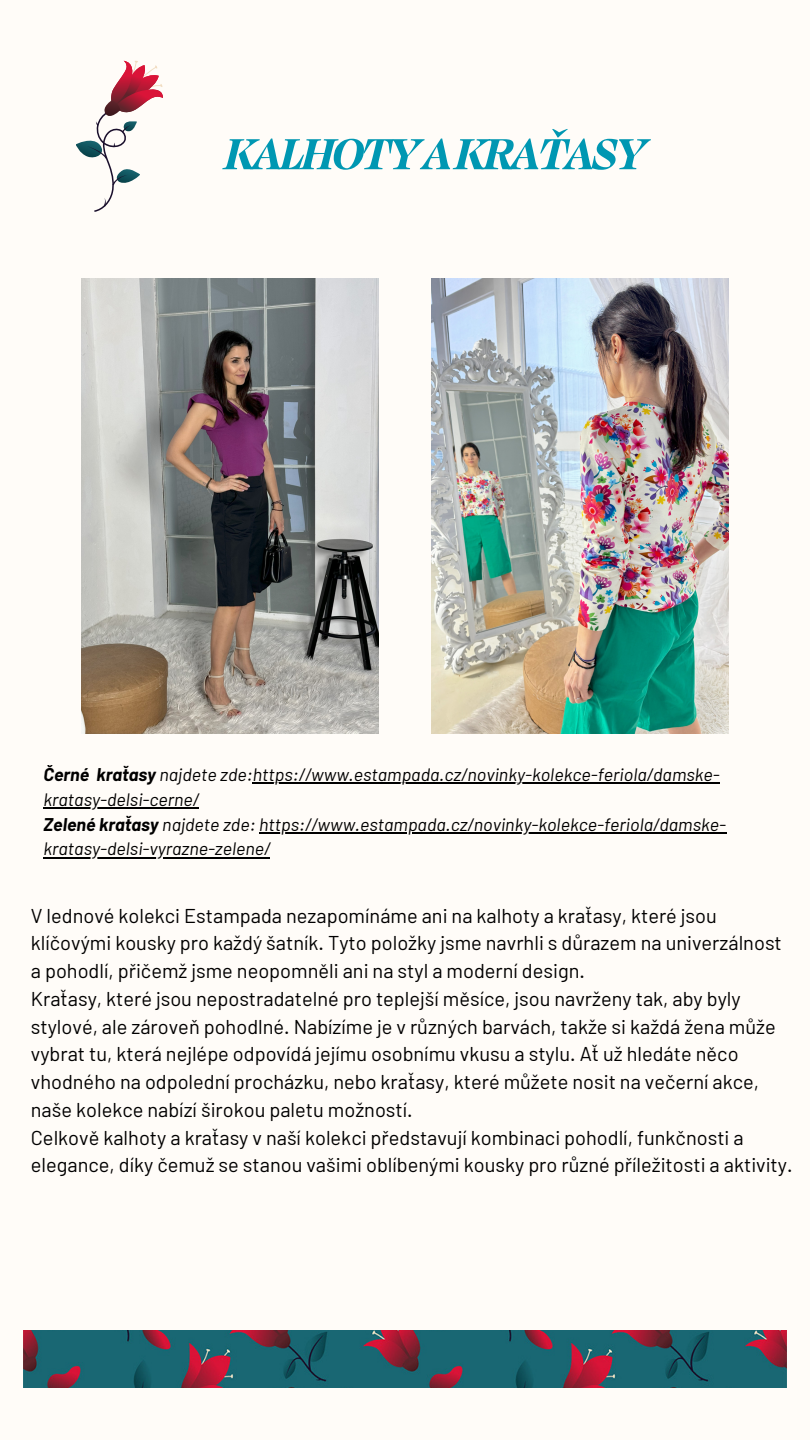
<style>
.page{position:relative;width:810px;height:1440px;background:#fffcf8}
.page>*{position:absolute;margin:0;border:0;box-sizing:border-box;transform-origin:0 0}
.t1{font:italic 700 50px "Swear Display";letter-spacing:-.05em;color:#0097b2}
.t2{font:20px/27.8px "Barlow";color:#000}
.t3{font:italic 18px/24.8px "Barlow";color:#000}
.s1{font-weight:700}
</style>
<div class="page">
<img style="left:81px;top:279px;width:298px;height:454px">
<img style="left:431px;top:279px;width:298px;height:454px">
<img style="left:23px;top:1331px;width:764px;height:56px">
<svg style="left:76px;top:60px;width:87px;height:152px"></svg>
<hr style="left:253px;top:783px;width:467px;height:1px;background:#000">
<hr style="left:43px;top:807px;width:156px;height:2px;background:#000">
<hr style="left:259px;top:832px;width:467px;height:2px;background:#000">
<hr style="left:43px;top:857px;width:227px;height:1px;background:#000">
<p class="t1" style="left:225px;top:118px;width:424px">KALHOTYAKRAŤASY</p>
<p class="t3" style="left:43px;top:762px;width:678px"><span class="s1">Černé kraťasy</span> najdete zde:https://www.estampada.cz/novinky-kolekce-feriola/damske&shy;kratasy-delsi-cerne/</p>
<p class="t3" style="left:43px;top:811px;width:684px"><span class="s1">Zelené kraťasy</span> najdete zde: https://www.estampada.cz/novinky-kolekce-feriola/damske&shy;kratasy-delsi-vyrazne-zelene/</p>
<p class="t2" style="left:31px;top:901px;width:753px">V lednové kolekci Estampada nezapomínáme ani na kalhoty a kraťasy, které jsou klíčovými kousky pro každý šatník. Tyto položky jsme navrhli s důrazem na univerzálnost a pohodlí, přičemž jsme neopomněli ani na styl a moderní design.</p>
<p class="t2" style="left:31px;top:984px;width:746px">Kraťasy, které jsou nepostradatelné pro teplejší měsíce, jsou navrženy tak, aby byly stylové, ale zároveň pohodlné. Nabízíme je v různých barvách, takže si každá žena může vybrat tu, která nejlépe odpovídá jejímu osobnímu vkusu a stylu. Ať už hledáte něco vhodného na odpolední procházku, nebo kraťasy, které můžete nosit na večerní akce, naše kolekce nabízí širokou paletu možností.</p>
<p class="t2" style="left:31px;top:1123px;width:763px">Celkově kalhoty a kraťasy v naší kolekci představují kombinaci pohodlí, funkčnosti a elegance, díky čemuž se stanou vašimi oblíbenými kousky pro různé příležitosti a aktivity.</p>
</div>
